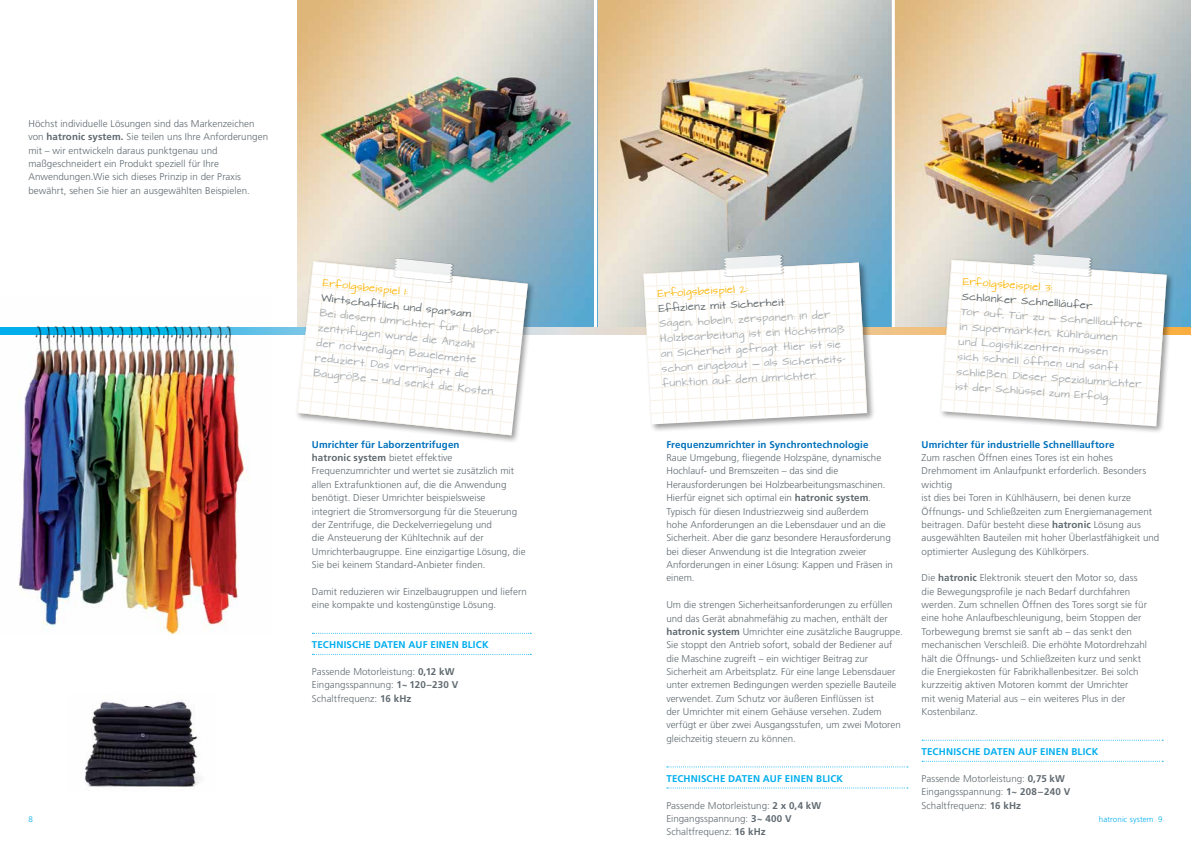
<style>
.page{position:relative;width:1191px;height:842px;background:#fff}
.page>*{position:absolute;margin:0;border:0;box-sizing:border-box;transform-origin:0 0}
.t1{font:300 9.8px/13.4px "Frutiger LT Pro";color:#606a70}
.t2{font:700 9.8px "Frutiger LT Pro";letter-spacing:.015em;color:#00aeef}
.t3{font:700 9.8px "Frutiger LT Pro";letter-spacing:.01em;color:#0072bc}
.t4{font:9px/15px "Architects Daughter";color:#a8adb1}
.t5{font:9px "Architects Daughter";color:#606a70}
.t6{font:9px "Architects Daughter";color:#fdb913}
.t7{font:300 8px "Frutiger LT Pro";letter-spacing:.015em;color:#00aeef}
.s1{font-weight:700}
.s2{font-weight:700;color:#0072bc}
</style>
<div class="page">
<img style="left:597px;top:0;width:294px;height:327px">
<img style="left:894px;top:0;width:297px;height:327px">
<svg style="left:922px;top:740px;width:241px;height:1px"></svg>
<svg style="left:922px;top:761px;width:241px;height:1px"></svg>
<img style="left:298px;top:0;width:296px;height:327px">
<svg style="left:312px;top:633px;width:219px;height:1px"></svg>
<svg style="left:312px;top:654px;width:219px;height:1px"></svg>
<svg style="left:667px;top:766px;width:241px;height:1px"></svg>
<svg style="left:667px;top:787px;width:241px;height:1px"></svg>
<svg style="left:272px;top:327px;width:919px;height:7px"></svg>
<div style="left:641px;top:260px;width:234px;height:173px;background:#000;opacity:.4"></div>
<svg style="left:643px;top:255px;width:224px;height:170px"></svg>
<div style="left:938px;top:258px;width:237px;height:176px;background:#000;opacity:.4"></div>
<svg style="left:941px;top:254px;width:225px;height:172px"></svg>
<div style="left:295px;top:259px;width:241px;height:184px;background:#000;opacity:.4"></div>
<svg style="left:297px;top:258px;width:231px;height:177px"></svg>
<img style="left:0;top:326px;width:272px;height:309px">
<img style="left:84px;top:700px;width:116px;height:87px">
<p class="t1" style="left:28px;top:117px;width:241px">Höchst individuelle Lösungen sind das Markenzeichen von <span class="s1">hatronic system.</span> Sie teilen uns Ihre Anforderungen mit – wir entwickeln daraus punktgenau und maßgeschneidert ein Produkt speziell für Ihre Anwendungen.Wie sich dieses Prinzip in der Praxis bewährt, sehen Sie hier an ausgewählten Beispielen.</p>
<p class="t6" style="left:323px;top:278px;width:87px;rotate:6deg">Erfolgsbeispiel 1:</p>
<p class="t5" style="left:322px;top:293px;width:152px;rotate:6deg">Wirtschaftlich und sparsam</p>
<p class="t4" style="left:320px;top:306px;width:188px;rotate:6deg">Bei diesem Umrichter für Labor&shy;zentrifugen wurde die Anzahl<br>der notwendigen Bauelemente reduziert. Das verringert die<br>Baugröße</p>
<p class="t4" style="left:383px;top:373px;width:115px;rotate:6deg">und senkt die Kosten.</p>
<p class="t1" style="left:312px;top:438px;width:215px"><span class="s2">Umrichter für Laborzentrifugen<br></span><span class="s1">hatronic system</span> bietet effektive Frequenzumrichter und wertet sie zusätzlich mit allen Extrafunktionen auf, die die Anwendung benötigt. Dieser Umrichter beispielsweise integriert die Stromversorgung für die Steuerung der Zentrifuge, die Deckelverriegelung und<br>die Ansteuerung der Kühltechnik auf der Umrichterbaugruppe. Eine einzigartige Lösung, die Sie bei keinem Standard-Anbieter finden.</p>
<p class="t1" style="left:312px;top:585px;width:216px">Damit reduzieren wir Einzelbaugruppen und liefern eine kompakte und kostengünstige Lösung.</p>
<p class="t2" style="left:312px;top:639px;width:178px">TECHNISCHE DATEN AUF EINEN BLICK</p>
<p class="t1" style="left:312px;top:665px;width:148px">Passende Motorleistung: <span class="s1">0,12 kW<br></span>Eingangsspannung: <span class="s1">1~ 120 –230 V<br></span>Schaltfrequenz: <span class="s1">16 kHz</span></p>
<p class="t7" style="left:28px;top:814px;width:6px">8</p>
<p class="t6" style="left:657px;top:289px;width:92px;rotate:-3deg">Erfolgsbeispiel 2:</p>
<p class="t5" style="left:658px;top:303px;width:128px;rotate:-3deg">Effi zienz mit Sicherheit</p>
<p class="t4" style="left:659px;top:316px;width:187px;rotate:-3deg">Sägen, hobeln, zerspanen: In der<br>Holzbearbeitung ist ein Höchstmaß an Sicherheit gefragt. Hier ist sie schon eingebaut</p>
<p class="t4" style="left:661px;top:361px;width:187px;text-indent:102px;rotate:-3deg">als Sicherheits&shy;funktion auf dem Umrichter.</p>
<p class="t3" style="left:666px;top:438px;width:204px">Frequenzumrichter in Synchrontechnologie</p>
<p class="t1" style="left:666px;top:451px;width:228px">Raue Umgebung, fliegende Holzspäne, dynamische Hochlauf- und Bremszeiten – das sind die Herausforderungen bei Holzbearbeitungsmaschinen.<br>Hierfür eignet sich optimal ein <span class="s1">hatronic system</span>.<br>Typisch für diesen Industriezweig sind außerdem<br>hohe Anforderungen an die Lebensdauer und an die Sicherheit. Aber die ganz besondere Herausforderung bei dieser Anwendung ist die Integration zweier Anforderungen in einer Lösung: Kappen und Fräsen in einem.</p>
<p class="t1" style="left:666px;top:598px;width:238px">Um die strengen Sicherheitsanforderungen zu erfüllen und das Gerät abnahmefähig zu machen, enthält der <span class="s1">hatronic system</span> Umrichter eine zusätzliche Baugruppe.<br>Sie stoppt den Antrieb sofort, sobald der Bediener auf die Maschine zugreift – ein wichtiger Beitrag zur Sicherheit am Arbeitsplatz. Für eine lange Lebensdauer unter extremen Bedingungen werden spezielle Bauteile verwendet. Zum Schutz vor äußeren Einflüssen ist<br>der Umrichter mit einem Gehäuse versehen. Zudem verfügt er über zwei Ausgangsstufen, um zwei Motoren gleichzeitig steuern zu können.</p>
<p class="t2" style="left:666px;top:772px;width:178px">TECHNISCHE DATEN AUF EINEN BLICK</p>
<p class="t1" style="left:666px;top:798px;width:156px">Passende Motorleistung: <span class="s1">2 x 0,4 kW<br></span>Eingangsspannung: <span class="s1">3~ 400 V<br></span>Schaltfrequenz: <span class="s1">16 kHz</span></p>
<p class="t6" style="left:963px;top:276px;width:91px;rotate:4deg">Erfolgsbeispiel 3:</p>
<p class="t5" style="left:962px;top:291px;width:132px;rotate:4deg">Schlanker Schnellläufer</p>
<p class="t4" style="left:961px;top:304px;width:85px;rotate:4deg">Tor auf, Tür zu</p>
<p class="t4" style="left:961px;top:304px;width:187px;text-indent:100px;rotate:4deg">Schnelllauftore in Supermärkten, Kühlräumen<br>und Logistikzentren müssen<br>sich schnell öffnen und sanft schließen. Dieser Spezialumrichter ist der Schlüssel zum Erfolg.</p>
<p class="t3" style="left:921px;top:438px;width:194px">Umrichter für industrielle Schnelllauftore</p>
<p class="t1" style="left:921px;top:451px;width:239px">Zum raschen Öffnen eines Tores ist ein hohes Drehmoment im Anlaufpunkt erforderlich. Besonders wichtig<br>ist dies bei Toren in Kühlhäusern, bei denen kurze Öffnungs- und Schließzeiten zum Energiemanagement beitragen. Dafür besteht diese <span class="s1">hatronic</span> Lösung aus ausgewählten Bauteilen mit hoher Überlastfähigkeit und optimierter Auslegung des Kühlkörpers.</p>
<p class="t1" style="left:921px;top:571px;width:227px">Die <span class="s1">hatronic</span> Elektronik steuert den Motor so, dass die Bewegungsprofile je nach Bedarf durchfahren werden. Zum schnellen Öffnen des Tores sorgt sie für eine hohe Anlaufbeschleunigung, beim Stoppen der Torbewegung bremst sie sanft ab – das senkt den mechanischen Verschleiß. Die erhöhte Motordrehzahl hält die Öffnungs- und Schließzeiten kurz und senkt die Energiekosten für Fabrikhallenbesitzer. Bei solch kurzzeitig aktiven Motoren kommt der Umrichter<br>mit wenig Material aus – ein weiteres Plus in der Kostenbilanz.</p>
<p class="t2" style="left:921px;top:746px;width:178px">TECHNISCHE DATEN AUF EINEN BLICK</p>
<p class="t1" style="left:921px;top:772px;width:150px">Passende Motorleistung: <span class="s1">0,75 kW<br></span>Eingangsspannung: <span class="s1">1~ 208–240 V<br></span>Schaltfrequenz: <span class="s1">16 kHz</span></p>
<p class="t7" style="left:1098px;top:814px;width:65px">hatronic system 9</p>
</div>
